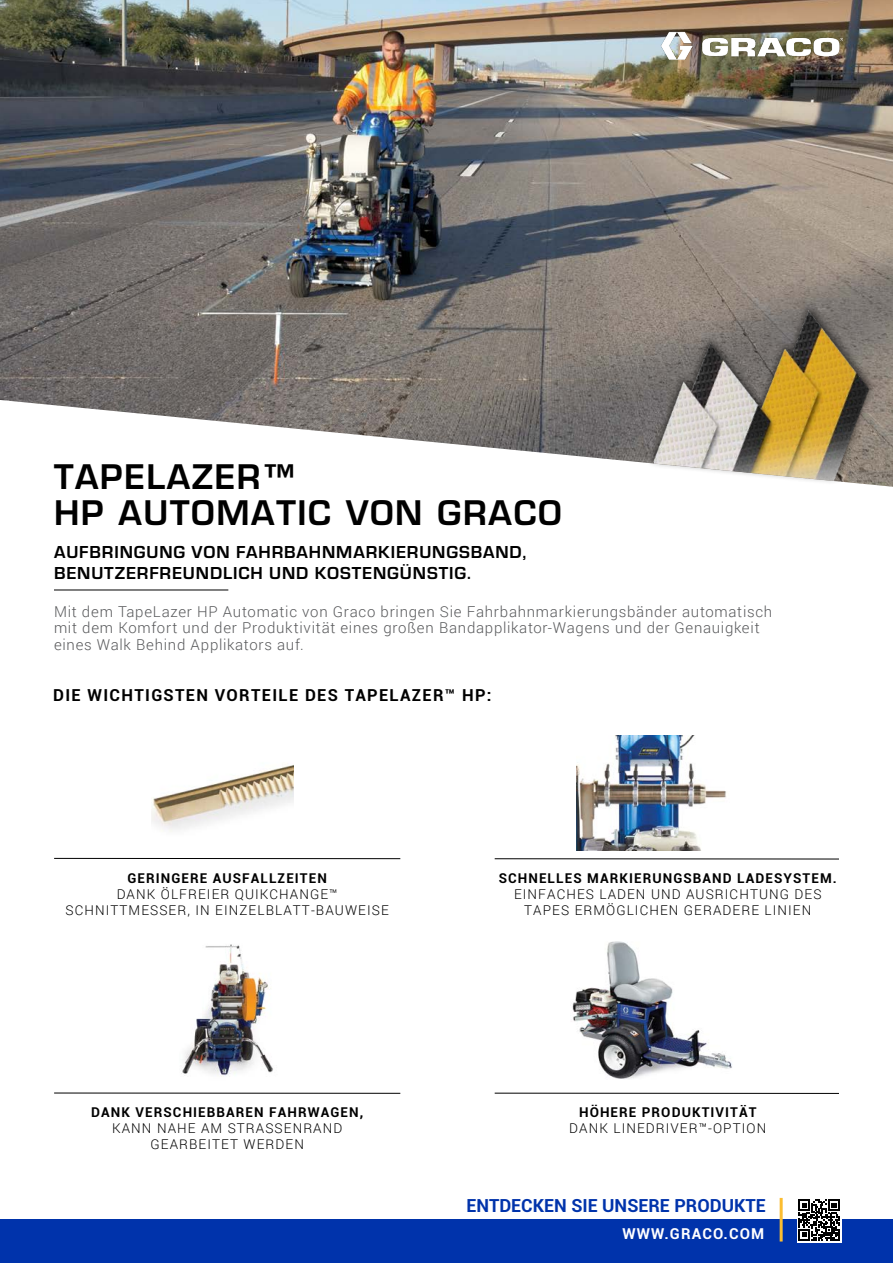
<style>
.page{position:relative;width:893px;height:1263px;background:#fff}
.page>*{position:absolute;margin:0;border:0;box-sizing:border-box;transform-origin:0 0}
.t1{font:600 33px/36px "Eurostile LT Std";letter-spacing:.05em;color:#000}
.t2{font:700 18px/21px "Eurostile";letter-spacing:.05em;color:#000}
.t3{font:700 18px "Roboto";color:#0033ab}
.t4{font:700 16.5px "Roboto";letter-spacing:.08em;color:#000}
.t5{font:300 15px/16.5px "Roboto";letter-spacing:.05em;color:#58595b}
.t6{font:700 15px "Roboto";letter-spacing:.075em;color:#fff}
.t7{font:300 13.5px/16.2px "Roboto";letter-spacing:.08em;color:#000;text-align:center}
.t8{font:700 13.5px "Roboto";letter-spacing:.08em;color:#000}
</style>
<div class="page">
<img style="left:0;top:0;width:893px;height:487px">
<div style="left:0;top:1219px;width:893px;height:44px;background:#0033ab"></div>
<img style="left:648px;top:30px;width:205px;height:31px">
<hr style="left:780px;top:1199px;width:3px;height:41px;background:#fcbd30">
<div style="left:797px;top:1198px;width:44px;height:44px;background:#fff"></div>
<svg style="left:798px;top:1199px;width:42px;height:42px"></svg>
<img style="left:632px;top:282px;width:253px;height:204px">
<img style="left:151px;top:765px;width:142px;height:67px">
<img style="left:576px;top:735px;width:151px;height:116px">
<img style="left:572px;top:941px;width:160px;height:138px">
<img style="left:181px;top:944px;width:92px;height:133px">
<hr style="left:495px;top:1093px;width:344px;height:1px;background:#000">
<hr style="left:54px;top:858px;width:346px;height:1px;background:#000">
<hr style="left:495px;top:858px;width:344px;height:1px;background:#000">
<hr style="left:54px;top:1093px;width:346px;height:1px;background:#000">
<hr style="left:54px;top:590px;width:174px;height:1px;background:#000">
<h1 class="t1" style="left:54px;top:459px;width:509px">TAPELAZER™<br>HP AUTOMATIC VON GRACO</h1>
<p class="t2" style="left:54px;top:541px;width:474px">AUFBRINGUNG VON FAHRBAHNMARKIERUNGSBAND,<br>BENUTZERFREUNDLICH UND KOSTENGÜNSTIG.</p>
<p class="t5" style="left:54px;top:603px;width:720px">Mit dem TapeLazer HP Automatic von Graco bringen Sie Fahrbahnmarkierungsbänder automatisch mit dem Komfort und der Produktivität eines großen Bandapplikator-Wagens und der Genauigkeit eines Walk Behind Applikators auf.</p>
<p class="t4" style="left:53px;top:683px;width:440px">DIE WICHTIGSTEN VORTEILE DES TAPELAZER™ HP:</p>
<p class="t8" style="left:127px;top:868px;width:201px">GERINGERE AUSFALLZEITEN</p>
<p class="t7" style="left:66px;top:885px;width:325px">DANK ÖLFREIER QUIKCHANGE™<br>SCHNITTMESSER, IN EINZELBLATT-BAUWEISE</p>
<p class="t8" style="left:499px;top:868px;width:340px">SCHNELLES MARKIERUNGSBAND LADESYSTEM.</p>
<p class="t7" style="left:514px;top:885px;width:309px">EINFACHES LADEN UND AUSRICHTUNG DES<br>TAPES ERMÖGLICHEN GERADERE LINIEN</p>
<p class="t8" style="left:91px;top:1102px;width:273px">DANK VERSCHIEBBAREN FAHRWAGEN,</p>
<p class="t7" style="left:112px;top:1120px;width:232px">KANN NAHE AM STRASSENRAND<br>GEARBEITET WERDEN</p>
<p class="t8" style="left:579px;top:1102px;width:179px">HÖHERE PRODUKTIVITÄT</p>
<p class="t7" style="left:569px;top:1120px;width:198px">DANK LINEDRIVER™-OPTION</p>
<p class="t3" style="left:467px;top:1193px;width:301px">ENTDECKEN SIE UNSERE PRODUKTE</p>
<p class="t6" style="left:622px;top:1223px;width:143px">WWW.GRACO.COM</p>
</div>
